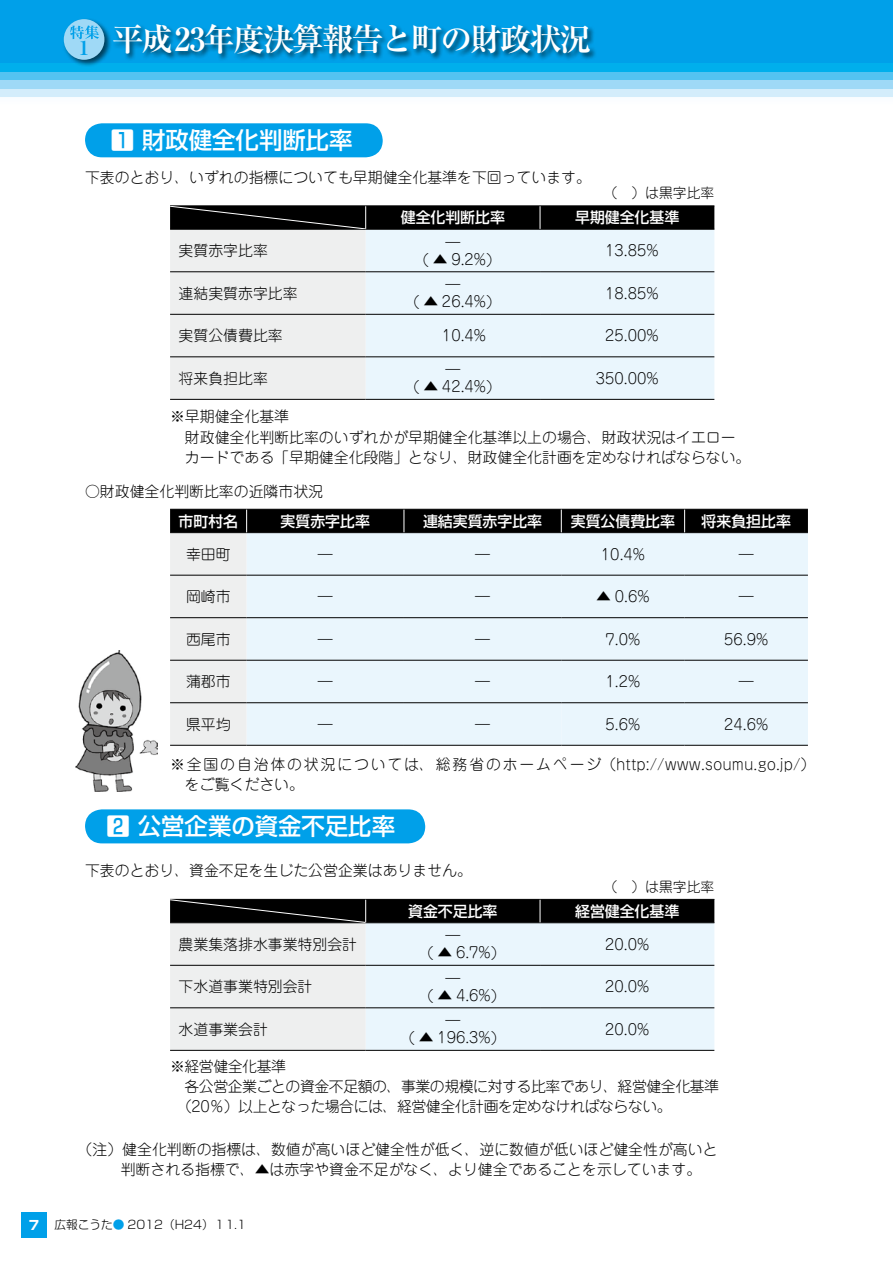
<style>
.page{position:relative;width:893px;height:1263px;background:#fff}
.page>*{position:absolute;margin:0;border:0;box-sizing:border-box;transform-origin:0 0}
.t1{font:700 31.95px "Ryumin Pro";letter-spacing:-.07em;color:#fff}
.t2{font:500 23.4px "Shin Go Pro";color:#fff}
.t3{font:300 14.85px/17px "Jun 101 Pro";color:#000}
.t4{font:300 14.85px/20.2px "Jun 101 Pro";letter-spacing:-.03em;color:#000}
.t5{font:300 14.85px/20.2px "Jun 101 Pro";letter-spacing:.125em;color:#000}
.t6{font:500 14.85px "Shin Go Pro";color:#fff}
.t7{font:300 13.8px "Jun 101 Pro";color:#000}
.t8{font:300 11.7px "Shin Go Pro";color:#000}
.s1{font-weight:700;font-size:12.75px;color:#fff}
.s2{color:#00a0e9}
</style>
<div class="page">
<div style="left:0;top:0;width:893px;height:106px;background:#fbfdff"></div>
<div style="left:0;top:22px;width:893px;height:75px;background:#d3edfb"></div>
<div style="left:0;top:14px;width:893px;height:74px;background:#9fd9f6"></div>
<div style="left:0;top:5px;width:893px;height:75px;background:#54c3f1"></div>
<div style="left:0;top:0;width:893px;height:71px;background:#00afec"></div>
<div style="left:0;top:0;width:893px;height:63px;background:#00a0e9"></div>
<div style="left:112px;top:23px;width:485px;height:39px;background:#000;opacity:.6"></div>
<div style="left:62px;top:18px;width:50px;height:49px;background:#000;opacity:.6"></div>
<div style="left:64px;top:19px;width:40px;height:41px;background:#9fd9f6;border-radius:50%"></div>
<svg style="left:70px;top:25px;width:29px;height:14px"></svg>
<div style="left:85px;top:123px;width:298px;height:34px;background:#00a0e9;border-radius:17px"></div>
<div style="left:85px;top:809px;width:340px;height:34px;background:#00a0e9;border-radius:17px"></div>
<hr style="left:170px;top:205px;width:196px;height:1px;background:#000">
<hr style="left:366px;top:205px;width:174px;height:1px;background:#000">
<hr style="left:540px;top:205px;width:174px;height:1px;background:#000">
<hr style="left:170px;top:399px;width:196px;height:1px;background:#000">
<hr style="left:366px;top:399px;width:174px;height:1px;background:#000">
<hr style="left:540px;top:399px;width:174px;height:1px;background:#000">
<svg style="left:170px;top:206px;width:544px;height:193px;background:#cbd1d5"></svg>
<hr style="left:170px;top:1050px;width:196px;height:1px;background:#000">
<hr style="left:366px;top:1050px;width:174px;height:1px;background:#000">
<hr style="left:540px;top:1050px;width:174px;height:1px;background:#000">
<svg style="left:170px;top:899px;width:544px;height:151px;background:#c3c9cd"></svg>
<hr style="left:170px;top:745px;width:77px;height:1px;background:#000">
<hr style="left:247px;top:745px;width:157px;height:1px;background:#000">
<hr style="left:404px;top:745px;width:157px;height:1px;background:#000">
<hr style="left:561px;top:745px;width:124px;height:1px;background:#000">
<hr style="left:685px;top:745px;width:123px;height:1px;background:#000">
<svg style="left:170px;top:509px;width:638px;height:236px;background:#ced8dd"></svg>
<img style="left:76px;top:651px;width:81px;height:140px">
<div style="left:21px;top:1212px;width:26px;height:25px;background:#00a0e9"></div>
<h1 class="t1" style="left:79px;top:14px;width:514px"><sub>1</sub> 平成23年度決算報告と町の財政状況</h1>
<h2 class="t2" style="left:111px;top:121px;width:243px">1 財政健全化判断比率</h2>
<p class="t3" style="left:85px;top:167px;width:507px">下表のとおり、いずれの指標についても早期健全化基準を下回っています。</p>
<p class="t7" style="left:604px;top:182px;width:112px">（　）は黒字比率</p>
<p class="t6" style="left:401px;top:205px;width:106px">健全化判断比率</p>
<p class="t6" style="left:575px;top:205px;width:106px">早期健全化基準</p>
<p class="t3" style="left:179px;top:240px;width:91px">実質赤字比率</p>
<p class="t3" style="left:422px;top:232px;width:72px;text-indent:23px">―<br>( ▲ 9.2%)</p>
<p class="t3" style="left:605px;top:240px;width:55px">13.85%</p>
<p class="t3" style="left:179px;top:283px;width:121px">連結実質赤字比率</p>
<p class="t3" style="left:413px;top:274px;width:81px;text-align:center">―<br>( ▲ 26.4%)</p>
<p class="t3" style="left:605px;top:283px;width:55px">18.85%</p>
<p class="t3" style="left:179px;top:325px;width:106px">実質公債費比率</p>
<p class="t3" style="left:442px;top:325px;width:46px">10.4%</p>
<p class="t3" style="left:605px;top:325px;width:55px">25.00%</p>
<p class="t3" style="left:179px;top:368px;width:91px">将来負担比率</p>
<p class="t3" style="left:413px;top:359px;width:81px;text-align:center">―<br>( ▲ 42.4%)</p>
<p class="t3" style="left:596px;top:368px;width:64px">350.00%</p>
<p class="t3" style="left:170px;top:405px;width:582px;line-height:20.2px">※早期健全化基準<br>　財政健全化判断比率のいずれかが早期健全化基準以上の場合、財政状況はイエロー　カードである「早期健全化段階」となり、財政健全化計画を定めなければならない。</p>
<p class="t3" style="left:85px;top:481px;width:240px">○財政健全化判断比率の近隣市状況</p>
<p class="t6" style="left:179px;top:509px;width:61px">市町村名</p>
<p class="t6" style="left:281px;top:509px;width:91px">実質赤字比率</p>
<p class="t6" style="left:423px;top:509px;width:121px">連結実質赤字比率</p>
<p class="t6" style="left:571px;top:509px;width:106px">実質公債費比率</p>
<p class="t6" style="left:702px;top:509px;width:91px">将来負担比率</p>
<p class="t3" style="left:186px;top:544px;width:46px">幸田町</p>
<p class="t3" style="left:318px;top:544px;width:16px">―</p>
<p class="t3" style="left:475px;top:544px;width:16px">―</p>
<p class="t3" style="left:601px;top:544px;width:46px">10.4%</p>
<p class="t3" style="left:739px;top:544px;width:16px">―</p>
<p class="t3" style="left:186px;top:586px;width:46px">岡崎市</p>
<p class="t3" style="left:318px;top:586px;width:16px">―</p>
<p class="t3" style="left:475px;top:586px;width:16px">―</p>
<p class="t3" style="left:596px;top:586px;width:55px">▲ 0.6%</p>
<p class="t3" style="left:739px;top:586px;width:16px">―</p>
<p class="t3" style="left:186px;top:629px;width:46px">西尾市</p>
<p class="t3" style="left:318px;top:629px;width:16px">―</p>
<p class="t3" style="left:475px;top:629px;width:16px">―</p>
<p class="t3" style="left:606px;top:629px;width:36px">7.0%</p>
<p class="t3" style="left:724px;top:629px;width:46px">56.9%</p>
<p class="t3" style="left:186px;top:671px;width:46px">蒲郡市</p>
<p class="t3" style="left:318px;top:671px;width:16px">―</p>
<p class="t3" style="left:475px;top:671px;width:16px">―</p>
<p class="t3" style="left:606px;top:671px;width:36px">1.2%</p>
<p class="t3" style="left:739px;top:671px;width:16px">―</p>
<p class="t3" style="left:186px;top:714px;width:46px">県平均</p>
<p class="t3" style="left:318px;top:714px;width:16px">―</p>
<p class="t3" style="left:475px;top:714px;width:16px">―</p>
<p class="t3" style="left:606px;top:714px;width:36px">5.6%</p>
<p class="t3" style="left:724px;top:714px;width:46px">24.6%</p>
<p class="t5" style="left:170px;top:752px;width:647px">※全国の自治体の状況については、総務省のホームページ（http://www.soumu.go.jp/）　をご覧ください。</p>
<h2 class="t2" style="left:107px;top:807px;width:290px">2 公営企業の資金不足比率</h2>
<p class="t3" style="left:85px;top:860px;width:388px">下表のとおり、資金不足を生じた公営企業はありません。</p>
<p class="t7" style="left:604px;top:876px;width:112px">（　）は黒字比率</p>
<p class="t6" style="left:408px;top:899px;width:91px">資金不足比率</p>
<p class="t6" style="left:575px;top:899px;width:106px">経営健全化基準</p>
<p class="t3" style="left:179px;top:934px;width:180px">農業集落排水事業特別会計</p>
<p class="t3" style="left:427px;top:925px;width:72px;text-indent:18px">―<br>( ▲ 6.7%)</p>
<p class="t3" style="left:605px;top:934px;width:46px">20.0%</p>
<p class="t3" style="left:179px;top:976px;width:135px">下水道事業特別会計</p>
<p class="t3" style="left:427px;top:968px;width:72px;text-indent:18px">―<br>( ▲ 4.6%)</p>
<p class="t3" style="left:605px;top:976px;width:46px">20.0%</p>
<p class="t3" style="left:179px;top:1019px;width:91px">水道事業会計</p>
<p class="t3" style="left:408px;top:1010px;width:91px;text-align:center">―<br>( ▲ 196.3%)</p>
<p class="t3" style="left:605px;top:1019px;width:46px">20.0%</p>
<p class="t4" style="left:170px;top:1054px;width:550px">※経営健全化基準<br>　各公営企業ごとの資金不足額の、事業の規模に対する比率であり、経営健全化基準　（20％）以上となった場合には、経営健全化計画を定めなければならない。</p>
<p class="t3" style="left:85px;top:1137px;width:634px;line-height:20.2px;text-indent:-7px">（注）健全化判断の指標は、数値が高いほど健全性が低く、逆に数値が低いほど健全性が高いと　　判断される指標で、▲は赤字や資金不足がなく、より健全であることを示しています。</p>
<p class="t8" style="left:29px;top:1215px;width:219px"><span class="s1">7</span> 広報こうた<span class="s2">●</span> 2012（H24）１1.1</p>
</div>
